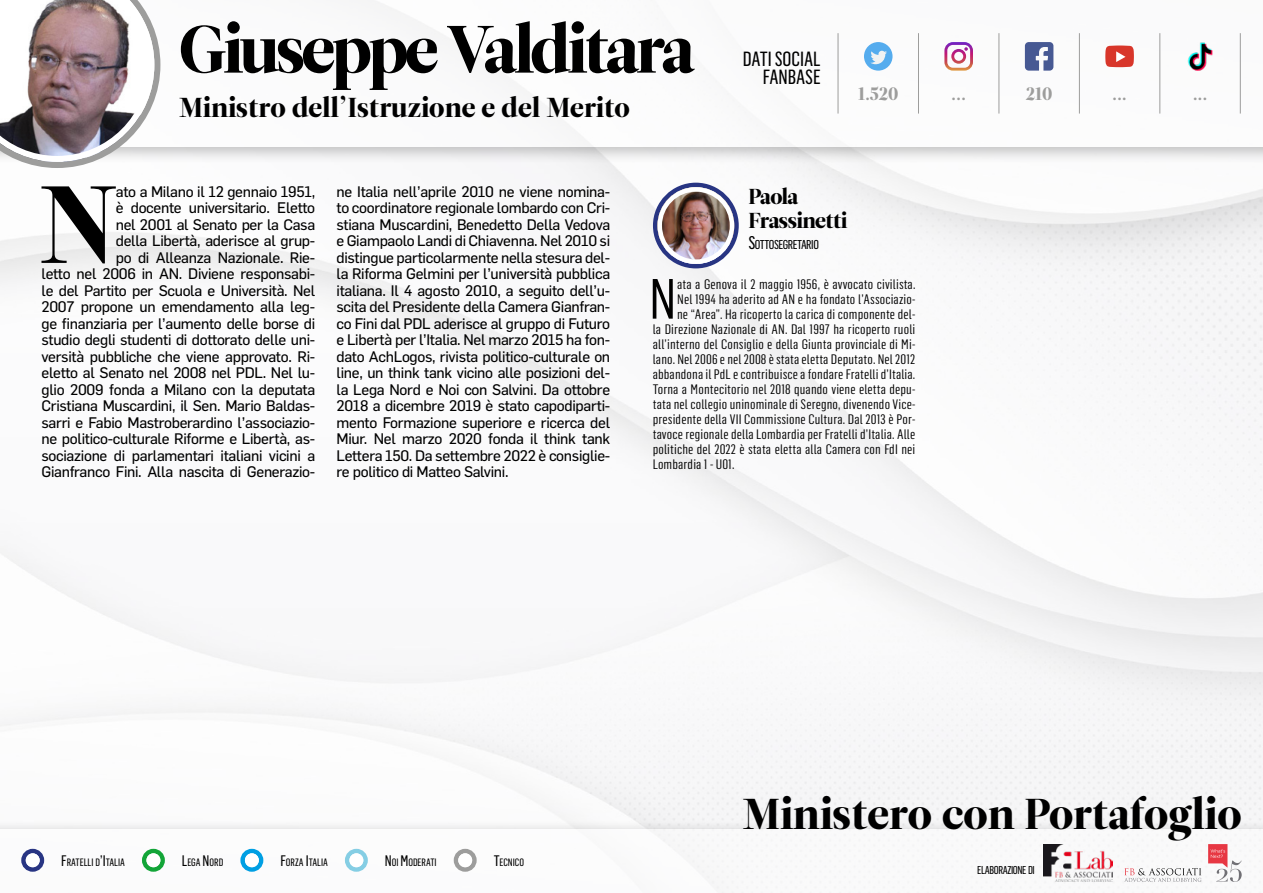
<style>
.page{position:relative;width:1263px;height:893px;background:#fff}
.page>*{position:absolute;margin:0;border:0;box-sizing:border-box;transform-origin:0 0}
.t1{font:109.35px "Leitura Display";color:#000}
.t2{font:66.75px "Leitura Display";letter-spacing:-.05em;color:#000}
.t3{font:55.65px "Flama Condensed";color:#000;scale:1.1 1}
.t4{font:43.05px "Leitura Display";color:#000}
.t5{font:27.3px "Leitura Display";color:#000}
.t6{font:21.6px/23.4px "Leitura Display";letter-spacing:-.025em;color:#000}
.t7{font:20.1px/18.1px "Flama Condensed Basic";color:#000;text-align:right}
.t8{font:18px "Leitura Display";letter-spacing:-.05em;color:#9d9d9c}
.t9{font:15px/16.5px "Flama Basic";letter-spacing:-.02em;color:#000;text-align:right}
.t10{font:13.5px "Flama Condensed";letter-spacing:.01em;color:#000;scale:1.1 1}
.t11{font:12.6px "Flama Condensed Basic";letter-spacing:-.035em;color:#000}
.t12{font:11.1px "Flama Condensed Basic";letter-spacing:-.035em;color:#000}
.t13{font:10.5px "Flama Condensed Basic";color:#000}
.s1{font-size:18px}
.s2{font-size:15px}
</style>
<div class="page">
<img style="left:0;top:165px;width:1263px;height:655px">
<div style="left:0;top:0;width:1263px;height:165px;background:#000;opacity:.5"></div>
<div style="left:0;top:0;width:1263px;height:147px;background:#fff"></div>
<div style="left:0;top:820px;width:1263px;height:73px;background:#f1f1f1"></div>
<div style="left:0;top:829px;width:1263px;height:64px;background:#fff"></div>
<img style="left:1044px;top:844px;width:68px;height:38px">
<svg style="left:1208px;top:844px;width:34px;height:38px"></svg>
<svg style="left:1124px;top:868px;width:77px;height:14px"></svg>
<div style="left:142px;top:849px;width:23px;height:23px;border:4px solid #13a538;border-radius:50%"></div>
<div style="left:146px;top:853px;width:14px;height:14px;border:4px solid #fff;border-radius:50%"></div>
<div style="left:240px;top:849px;width:23px;height:23px;border:4px solid #009fe3;border-radius:50%"></div>
<div style="left:245px;top:853px;width:14px;height:14px;border:4px solid #fff;border-radius:50%"></div>
<div style="left:345px;top:849px;width:23px;height:23px;border:4px solid #85cee4;border-radius:50%"></div>
<div style="left:349px;top:853px;width:14px;height:14px;border:4px solid #fff;border-radius:50%"></div>
<div style="left:454px;top:849px;width:23px;height:23px;border:4px solid #9d9d9c;border-radius:50%"></div>
<div style="left:458px;top:853px;width:14px;height:14px;border:4px solid #fff;border-radius:50%"></div>
<div style="left:21px;top:849px;width:23px;height:23px;border:4px solid #283583;border-radius:50%"></div>
<div style="left:26px;top:853px;width:14px;height:14px;border:4px solid #fff;border-radius:50%"></div>
<div style="left:653px;top:183px;width:86px;height:85px;border:4px solid #283583;border-radius:50%"></div>
<img style="left:657px;top:187px;width:77px;height:77px;border-radius:38px">
<div style="left:657px;top:187px;width:77px;height:77px;border:4px solid #fff;border-radius:50%"></div>
<svg style="left:0;top:0;width:160px;height:168px"></svg>
<svg style="left:1025px;top:42px;width:28px;height:29px"></svg>
<div style="left:864px;top:42px;width:28px;height:29px;background:#55acee;border-radius:50%"></div>
<svg style="left:870px;top:51px;width:17px;height:13px"></svg>
<svg style="left:944px;top:42px;width:29px;height:29px"></svg>
<svg style="left:1105px;top:46px;width:29px;height:21px"></svg>
<img style="left:1187px;top:42px;width:26px;height:29px">
<hr style="left:918px;top:33px;width:1px;height:81px;background:#9d9d9c">
<hr style="left:838px;top:33px;width:1px;height:81px;background:#9d9d9c">
<hr style="left:998px;top:33px;width:1px;height:81px;background:#9d9d9c">
<hr style="left:1079px;top:33px;width:1px;height:81px;background:#9d9d9c">
<hr style="left:1159px;top:33px;width:1px;height:81px;background:#9d9d9c">
<hr style="left:1240px;top:33px;width:1px;height:81px;background:#9d9d9c">
<h2 class="t2" style="left:179px;top:10px;width:517px">Giuseppe Valditara</h2>
<h3 class="t5" style="left:179px;top:91px;width:452px">Ministro dell’Istruzione e del Merito</h3>
<h3 class="t7" style="left:743px;top:50px;width:79px">DATI SOCIAL<br>FANBASE</h3>
<p class="t8" style="left:858px;top:83px;width:43px">1.520</p>
<p class="t8" style="left:951px;top:83px;width:17px">...</p>
<p class="t8" style="left:1025px;top:83px;width:29px">210</p>
<p class="t8" style="left:1112px;top:83px;width:17px">...</p>
<p class="t8" style="left:1192px;top:83px;width:17px">...</p>
<p class="t9" style="left:41px;top:182px;width:275px">ato a Milano il 12 gennaio 1951,<br>è docente universitario. Eletto<br>nel 2001 al Senato per la Casa<br>della Libertà, aderisce al grup-<br>po di Alleanza Nazionale. Rie-<br>letto nel 2006 in AN. Diviene responsabi&shy;le del Partito per Scuola e Università. Nel 2007 propone un emendamento alla leg&shy;ge finanziaria per l’aumento delle borse di studio degli studenti di dottorato delle uni&shy;versità pubbliche che viene approvato. Ri&shy;eletto al Senato nel 2008 nel PDL. Nel lu&shy;glio 2009 fonda a Milano con la deputata Cristiana Muscardini, il Sen. Mario Baldas&shy;sarri e Fabio Mastroberardino l’associazio&shy;ne politico-culturale Riforme e Libertà, as&shy;sociazione di parlamentari italiani vicini a Gianfranco Fini. Alla nascita di Generazio-</p>
<p class="t9" style="left:336px;top:182px;width:275px;text-align:justify">ne Italia nell’aprile 2010 ne viene nomina&shy;to coordinatore regionale lombardo con Cri&shy;stiana Muscardini, Benedetto Della Vedova e Giampaolo Landi di Chiavenna. Nel 2010 si distingue particolarmente nella stesura del&shy;la Riforma Gelmini per l’università pubblica italiana. Il 4 agosto 2010, a seguito dell’u&shy;scita del Presidente della Camera Gianfran&shy;co Fini dal PDL aderisce al gruppo di Futuro e Libertà per l’Italia. Nel marzo 2015 ha fon&shy;dato AchLogos, rivista politico-culturale on line, un think tank vicino alle posizioni del&shy;la Lega Nord e Noi con Salvini. Da ottobre 2018 a dicembre 2019 è stato capodiparti&shy;mento Formazione superiore e ricerca del Miur. Nel marzo 2020 fonda il think tank Lettera 150. Da settembre 2022 è consiglie&shy;re politico di Matteo Salvini.</p>
<h1 class="t1" style="left:38px;top:160px;width:81px">N</h1>
<h3 class="t6" style="left:748px;top:185px;width:100px">Paola<br>Frassinetti</h3>
<p class="t11" style="left:748px;top:237px;width:72px"><span class="s1">S</span>OTTOSEGRETARIO</p>
<h3 class="t3" style="left:649px;top:264px;width:27px">N</h3>
<p class="t10" style="left:677px;top:275px;width:218px">ata a Genova il 2 maggio 1956, è avvocato civilista.</p>
<p class="t10" style="left:677px;top:290px;width:218px">Nel 1994 ha aderito ad AN e ha fondato l’Associazio-</p>
<p class="t10" style="left:677px;top:305px;width:218px">ne “Area”. Ha ricoperto la carica di componente del-</p>
<p class="t10" style="left:653px;top:320px;width:240px">la Direzione Nazionale di AN. Dal 1997 ha ricoperto ruoli</p>
<p class="t10" style="left:653px;top:335px;width:240px">all’interno del Consiglio e della Giunta provinciale di Mi-</p>
<p class="t10" style="left:653px;top:350px;width:240px">lano. Nel 2006 e nel 2008 è stata eletta Deputato. Nel 2012</p>
<p class="t10" style="left:653px;top:365px;width:240px">abbandona il PdL e contribuisce a fondare Fratelli d’Italia.</p>
<p class="t10" style="left:653px;top:380px;width:240px">Torna a Montecitorio nel 2018 quando viene eletta depu-</p>
<p class="t10" style="left:653px;top:395px;width:240px">tata nel collegio uninominale di Seregno, divenendo Vice-</p>
<p class="t10" style="left:653px;top:410px;width:240px">presidente della VII Commissione Cultura. Dal 2013 è Por-</p>
<p class="t10" style="left:653px;top:425px;width:240px">tavoce regionale della Lombardia per Fratelli d’Italia. Alle</p>
<p class="t10" style="left:653px;top:440px;width:240px">politiche del 2022 è stata eletta alla Camera con FdI nei</p>
<p class="t10" style="left:653px;top:455px;width:76px">Lombardia 1 - U01.</p>
<p class="t13" style="left:61px;top:855px;width:65px"><span class="s2">F</span>RATELLI D<span class="s2">’I</span>TALIA</p>
<p class="t13" style="left:182px;top:855px;width:43px"><span class="s2">L</span>EGA <span class="s2">N</span> ORD</p>
<p class="t13" style="left:280px;top:855px;width:49px"><span class="s2">F</span>ORZA <span class="s2">I</span>TALIA</p>
<p class="t13" style="left:385px;top:855px;width:53px"><span class="s2">N</span>OI <span class="s2">M</span>ODERATI</p>
<p class="t13" style="left:494px;top:855px;width:32px"><span class="s2">T</span>ECNICO</p>
<h3 class="t4" style="left:742px;top:789px;width:501px">Ministero con Portafoglio</h3>
<p class="t12" style="left:977px;top:863px;width:59px">ELABORAZIONE DI</p>
</div>
